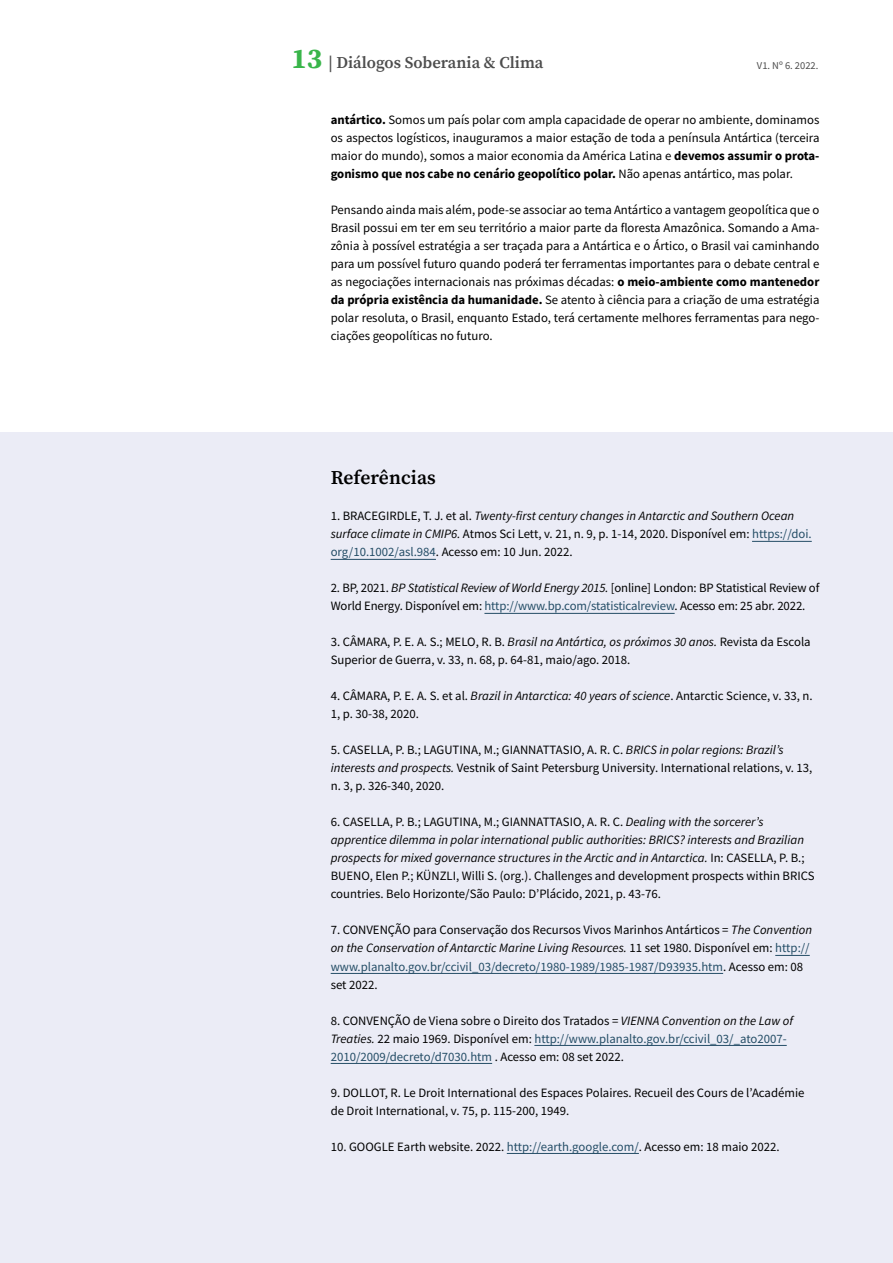
<style>
.page{position:relative;width:893px;height:1263px;background:#fff}
.page>*{position:absolute;margin:0;border:0;box-sizing:border-box;transform-origin:0 0}
.t1{font:600 19.5px "Source Serif Pro";letter-spacing:.005em;color:#000}
.t2{font:600 16.5px "Source Serif Pro";color:#4d4d4d}
.t3{font:12.75px/18px "Source Sans Pro";color:#000}
.t4{font:10.5px "Source Sans Pro";color:#4d4d4d}
.s1{font-weight:700;font-size:28.5px;color:#39b54a}
.s2{font-weight:700}
.s3{font-style:italic}
.s4{color:#244d66}
</style>
<div class="page">
<div style="left:0;top:432px;width:893px;height:831px;background:#ebecf6"></div>
<hr style="left:752px;top:541px;width:60px;height:1px;background:#244d66">
<hr style="left:331px;top:559px;width:105px;height:1px;background:#244d66">
<hr style="left:484px;top:613px;width:191px;height:1px;background:#244d66">
<hr style="left:775px;top:955px;width:35px;height:1px;background:#244d66">
<hr style="left:331px;top:973px;width:392px;height:1px;background:#244d66">
<hr style="left:534px;top:1045px;width:253px;height:1px;background:#244d66">
<hr style="left:331px;top:1063px;width:161px;height:1px;background:#244d66">
<hr style="left:507px;top:1153px;width:132px;height:1px;background:#244d66">
<p class="t2" style="left:291px;top:52px;width:253px"><span class="s1">13</span> | Diálogos Soberania &amp; Clima</p>
<p class="t4" style="left:757px;top:58px;width:63px">V1. Nº 6. 2022.</p>
<p class="t3" style="left:331px;top:111px;width:490px;text-align:justify"><span class="s2">antártico.</span> Somos um país polar com ampla capacidade de operar no ambiente, dominamos os aspectos logísticos, inauguramos a maior estação de toda a península Antártica (terceira maior do mundo), somos a maior economia da América Latina e <span class="s2">devemos assumir o prota&shy;gonismo que nos cabe no cenário geopolítico polar.</span> Não apenas antártico, mas polar.</p>
<p class="t3" style="left:331px;top:201px;width:490px;text-align:justify">Pensando ainda mais além, pode-se associar ao tema Antártico a vantagem geopolítica que o Brasil possui em ter em seu território a maior parte da floresta Amazônica. Somando a Ama&shy;zônia à possível estratégia a ser traçada para a Antártica e o Ártico, o Brasil vai caminhando para um possível futuro quando poderá ter ferramentas importantes para o debate central e as negociações internacionais nas próximas décadas: <span class="s2">o meio-ambiente como mantenedor da própria existência da humanidade.</span> Se atento à ciência para a criação de uma estratégia polar resoluta, o Brasil, enquanto Estado, terá certamente melhores ferramentas para nego&shy;ciações geopolíticas no futuro.</p>
<h1 class="t1" style="left:331px;top:465px;width:107px">Referências</h1>
<p class="t3" style="left:331px;top:507px;width:483px">1. BRACEGIRDLE, T. J. et al. <span class="s3">Twenty-first century changes in Antarctic and Southern Ocean surface climate in CMIP6.</span> Atmos Sci Lett, v. 21, n. 9, p. 1-14, 2020. Disponível em: <span class="s4">https://doi. org/10.1002/asl.984</span>. Acesso em: 10 Jun. 2022.</p>
<p class="t3" style="left:331px;top:579px;width:490px">2. BP, 2021. <span class="s3">BP Statistical Review of World Energy 2015.</span> [online] London: BP Statistical Review of<br>World Energy. Disponível em: <span class="s4">http://www.bp.com/statisticalreview</span>. Acesso em: 25 abr. 2022.</p>
<p class="t3" style="left:331px;top:633px;width:481px">3. CÂMARA, P. E. A. S.; MELO, R. B. <span class="s3">Brasil na Antártica, os próximos 30 anos.</span> Revista da Escola<br>Superior de Guerra, v. 33, n. 68, p. 64-81, maio/ago. 2018.</p>
<p class="t3" style="left:331px;top:687px;width:483px">4. CÂMARA, P. E. A. S. et al. <span class="s3">Brazil in Antarctica: 40 years of science</span>. Antarctic Science, v. 33, n.<br>1, p. 30-38, 2020.</p>
<p class="t3" style="left:331px;top:741px;width:483px">5. CASELLA, P. B.; LAGUTINA, M.; GIANNATTASIO, A. R. C. <span class="s3">BRICS in polar regions: Brazil’s interests and prospects.</span> Vestnik of Saint Petersburg University. International relations, v. 13, n. 3, p. 326-340, 2020.</p>
<p class="t3" style="left:331px;top:813px;width:485px">6. CASELLA, P. B.; LAGUTINA, M.; GIANNATTASIO, A. R. C. <span class="s3">Dealing with the sorcerer’s apprentice dilemma in polar international public authorities: BRICS? interests and Brazilian prospects for mixed governance structures in the Arctic and in Antarctica.</span> In: CASELLA, P. B.; BUENO, Elen P.; KÜNZLI, Willi S. (org.). Challenges and development prospects within BRICS countries. Belo Horizonte/São Paulo: D’Plácido, 2021, p. 43-76.</p>
<p class="t3" style="left:331px;top:921px;width:483px">7. CONVENÇÃO para Conservação dos Recursos Vivos Marinhos Antárticos = <span class="s3">The Convention on the Conservation of Antarctic Marine Living Resources.</span> 11 set 1980. Disponível em: <span class="s4">http:// www.planalto.gov.br/ccivil_03/decreto/1980-1989/1985-1987/D93935.htm</span>. Acesso em: 08 set 2022.</p>
<p class="t3" style="left:331px;top:1011px;width:464px">8. CONVENÇÃO de Viena sobre o Direito dos Tratados = <span class="s3">VIENNA Convention on the Law of<br>Treaties.</span> 22 maio 1969. Disponível em: <span class="s4">http://www.planalto.gov.br/ccivil_03/_ato2007-<br>2010/2009/decreto/d7030.htm</span> . Acesso em: 08 set 2022.</p>
<p class="t3" style="left:331px;top:1083px;width:475px">9. DOLLOT, R. Le Droit International des Espaces Polaires. Recueil des Cours de l’Académie de Droit International, v. 75, p. 115-200, 1949.</p>
<p class="t3" style="left:331px;top:1137px;width:450px">10. GOOGLE Earth website. 2022. <span class="s4">http://earth.google.com/</span>. Acesso em: 18 maio 2022.</p>
</div>
